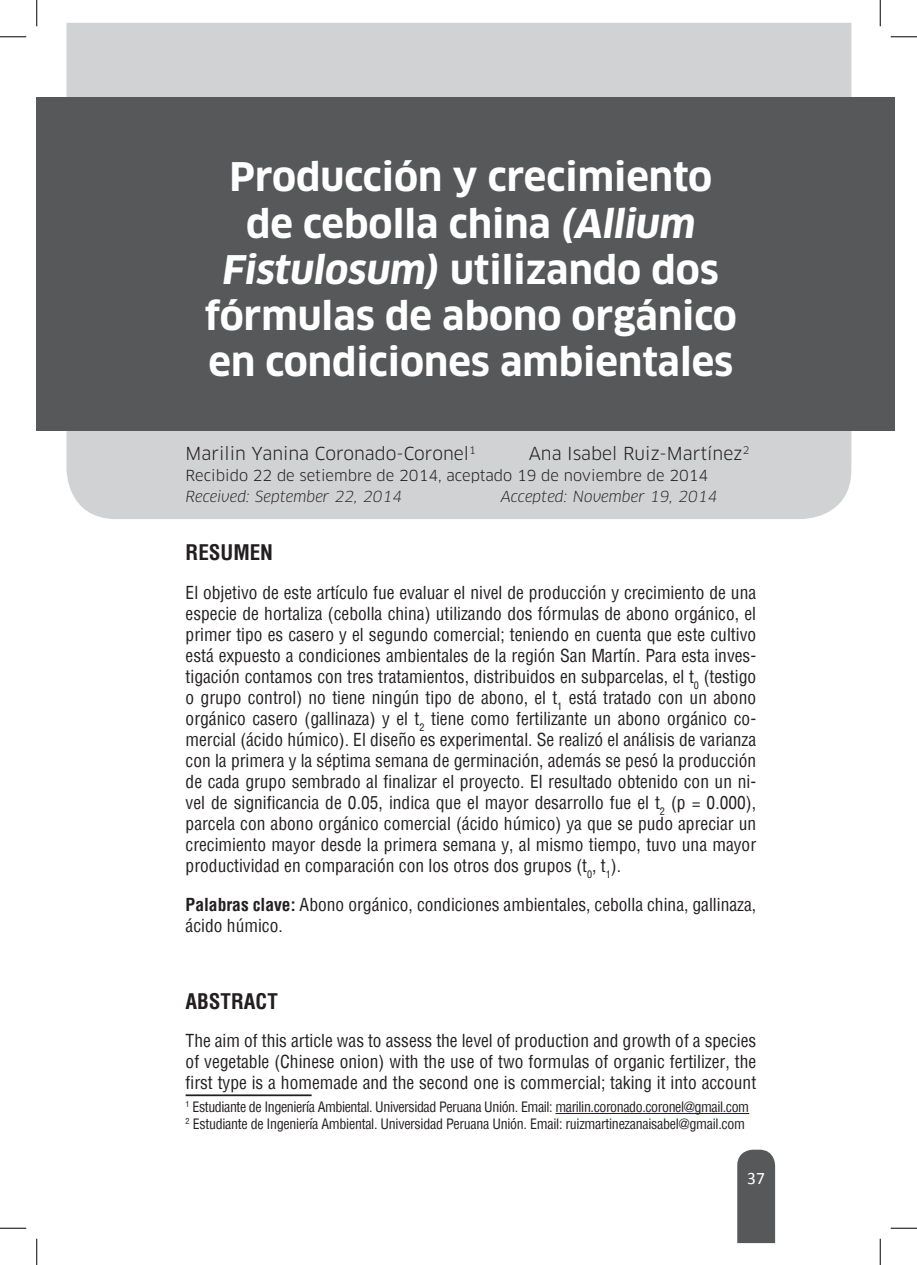
<style>
.page{position:relative;width:917px;height:1265px;background:#fff}
.page>*{position:absolute;margin:0;border:0;box-sizing:border-box;transform-origin:0 0}
.t1{font:700 38.5px/46.2px "Clan Pro";color:#fff;text-align:center}
.t2{font:700 condensed 21px "Helvetica";color:#231f20}
.t3{font:condensed 17.5px/21px "Helvetica";color:#231f20;text-align:justify}
.t4{font:17.5px "Clan Pro";color:#231f20}
.t5{font:17.5px "Calibri";color:#fff}
.t6{font:14.88px "Clan Pro";color:#231f20}
.t7{font:italic 14.88px "Clan Pro";color:#231f20}
.t8{font:condensed 14px "Helvetica";letter-spacing:-.02em;color:#231f20}
.s1{font-style:italic}
.s2{font-weight:700}
</style>
<div class="page">
<div style="left:737px;top:1149px;width:38px;height:93px;background:#57585a"></div>
<div style="left:66px;top:23px;width:785px;height:496px;background:#d1d2d4"></div>
<div style="left:37px;top:97px;width:858px;height:334px;background:#57585a"></div>
<hr style="left:186px;top:1094px;width:126px;height:1px;background:#231f20">
<hr style="left:555px;top:1112px;width:194px;height:1px;background:#00f">
<svg style="left:0;top:36px;width:26px;height:1px"></svg>
<svg style="left:891px;top:36px;width:26px;height:1px"></svg>
<svg style="left:0;top:1227px;width:26px;height:1px"></svg>
<svg style="left:891px;top:1227px;width:26px;height:1px"></svg>
<svg style="left:36px;top:0;width:1px;height:26px"></svg>
<svg style="left:36px;top:1238px;width:1px;height:26px"></svg>
<svg style="left:880px;top:0;width:1px;height:26px"></svg>
<svg style="left:880px;top:1238px;width:1px;height:26px"></svg>
<p class="t1" style="left:205px;top:154px;width:534px">Producción y crecimiento de cebolla china <span class="s1">(Allium<br>Fistulosum)</span> utilizando dos fórmulas de abono orgánico en condiciones ambientales</p>
<p class="t4" style="left:186px;top:442px;width:292px">Marilin Yanina Coronado-Coronel<sup>1</sup></p>
<p class="t4" style="left:529px;top:442px;width:222px">Ana Isabel Ruiz-Martínez<sup>2</sup></p>
<p class="t6" style="left:186px;top:466px;width:524px">Recibido 22 de setiembre de 2014, aceptado 19 de noviembre de 2014</p>
<p class="t7" style="left:186px;top:487px;width:218px">Received: September 22, 2014</p>
<p class="t7" style="left:501px;top:487px;width:218px">Accepted: November 19, 2014</p>
<p class="t2" style="left:186px;top:538px;width:89px">RESUMEN</p>
<p class="t3" style="left:186px;top:581px;width:572px">El objetivo de este artículo fue evaluar el nivel de producción y crecimiento de una especie de hortaliza (cebolla china) utilizando dos fórmulas de abono orgánico, el primer tipo es casero y el segundo comercial; teniendo en cuenta que este cultivo está expuesto a condiciones ambientales de la región San Martín. Para esta inves&shy;tigación contamos con tres tratamientos, distribuidos en subparcelas, el t<sub>0</sub> (testigo o grupo control) no tiene ningún tipo de abono, el t<sub>1</sub> está tratado con un abono orgánico casero (gallinaza) y el t<sub>2</sub> tiene como fertilizante un abono orgánico co&shy;mercial (ácido húmico). El diseño es experimental. Se realizó el análisis de varianza con la primera y la séptima semana de germinación, además se pesó la producción de cada grupo sembrado al finalizar el proyecto. El resultado obtenido con un ni&shy;vel de significancia de 0.05, indica que el mayor desarrollo fue el t<sub>2</sub> (p = 0.000), parcela con abono orgánico comercial (ácido húmico) ya que se pudo apreciar un crecimiento mayor desde la primera semana y, al mismo tiempo, tuvo una mayor productividad en comparación con los otros dos grupos (t<sub>0</sub>, t<sub>1</sub>).</p>
<p class="t3" style="left:186px;top:893px;width:572px"><span class="s2">Palabras clave:</span> Abono orgánico, condiciones ambientales, cebolla china, gallinaza, ácido húmico.</p>
<p class="t2" style="left:186px;top:986px;width:94px">ABSTRACT</p>
<p class="t3" style="left:186px;top:1029px;width:572px">The aim of this article was to assess the level of production and growth of a species of vegetable (Chinese onion) with the use of two formulas of organic fertilizer, the first type is a homemade and the second one is commercial; taking it into account</p>
<p class="t8" style="left:186px;top:1097px;width:565px"><sup>1</sup> Estudiante de Ingeniería Ambiental. Universidad Peruana Unión. Email: marilin.coronado.coronel@gmail.com</p>
<p class="t8" style="left:186px;top:1114px;width:561px"><sup>2</sup> Estudiante de Ingeniería Ambiental. Universidad Peruana Unión. Email: ruizmartinezanaisabel@gmail.com</p>
<p class="t5" style="left:747px;top:1167px;width:19px">37</p>
</div>
